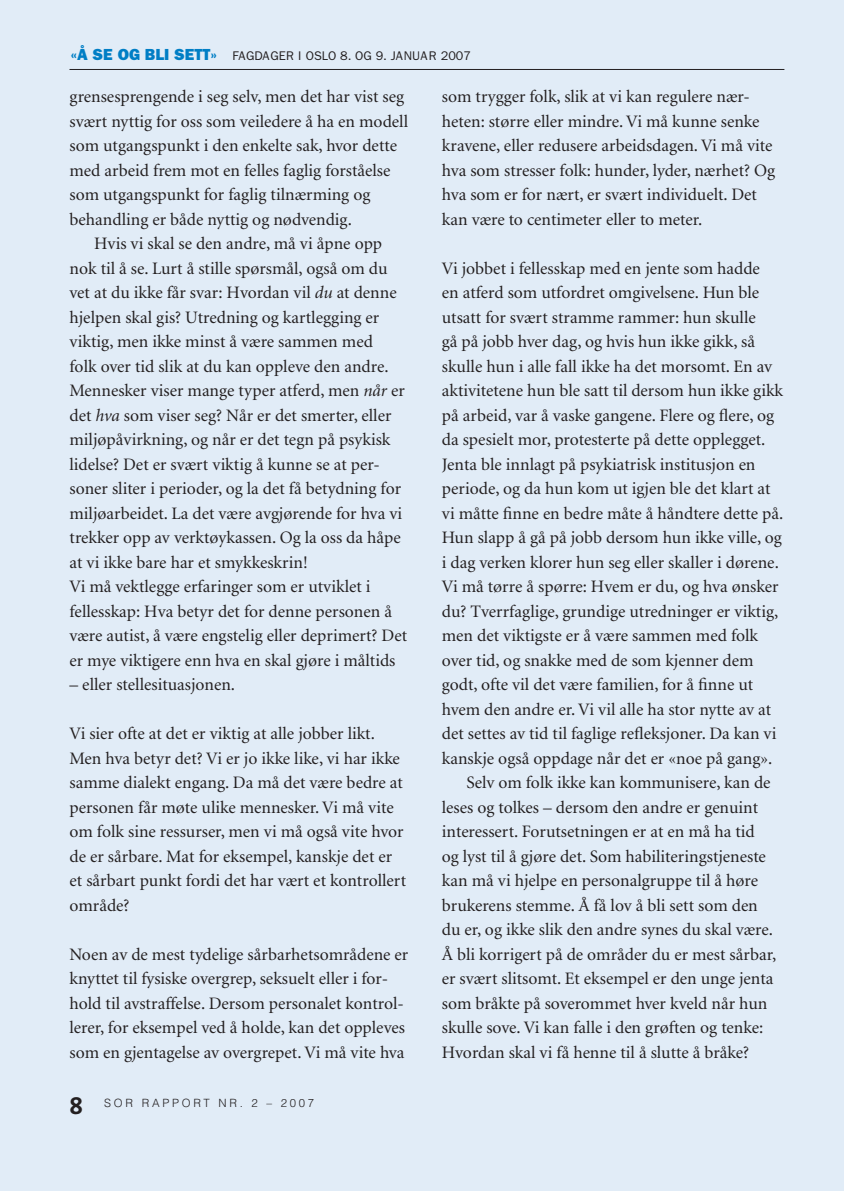
<style>
.page{position:relative;width:844px;height:1191px;background:#fff}
.page>*{position:absolute;margin:0;border:0;box-sizing:border-box;transform-origin:0 0}
.t1{font:24.5px "The Sans Bold Caps";color:#231f20}
.t2{font:17.5px/24.5px "Minion";color:#231f20}
.t3{font:12.6px "Franklin Gothic";color:#231f20}
.t4{font:300 11.38px "Helvetica";letter-spacing:.24em;color:#231f20}
.s1{font-weight:800;font-size:16.1px;color:#007ec5}
.s2{font-style:italic}
</style>
<div class="page">
<div style="left:0;top:0;width:843px;height:1191px;background:#e1ecf7"></div>
<hr style="left:69px;top:69px;width:715px;height:1px;background:#231f20">
<hr style="left:843px;top:0;width:1px;height:1191px;background:#e1ecf7">
<p class="t3" style="left:70px;top:49px;width:402px"><span class="s1">«Å SE OG BLI SETT»</span> FAGDAGER I OSLO 8. OG 9. JANUAR 2007</p>
<p class="t2" style="left:69px;top:85px;width:340px">grensesprengende i seg selv, men det har vist seg svært nyttig for oss som veiledere å ha en modell som utgangspunkt i den enkelte sak, hvor dette med arbeid frem mot en felles faglig forståelse som utgangspunkt for faglig tilnærming og behandling er både nyttig og nødvendig.</p>
<p class="t2" style="left:69px;top:232px;width:339px;text-indent:24px">Hvis vi skal se den andre, må vi åpne opp nok til å se. Lurt å stille spørsmål, også om du vet at du ikke får svar: Hvordan vil <span class="s2">du</span> at denne hjelpen skal gis? Utredning og kartlegging er viktig, men ikke minst å være sammen med<br>folk over tid slik at du kan oppleve den andre.<br>Mennesker viser mange typer atferd, men <span class="s2">når</span> er det <span class="s2">hva</span> som viser seg? Når er det smerter, eller miljøpåvirkning, og når er det tegn på psykisk lidelse? Det er svært viktig å kunne se at per&shy;soner sliter i perioder, og la det få betydning for miljøarbeidet. La det være avgjørende for hva vi trekker opp av verktøykassen. Og la oss da håpe at vi ikke bare har et smykkeskrin!<br>Vi må vektlegge erfaringer som er utviklet i fellesskap: Hva betyr det for denne personen å være autist, å være engstelig eller deprimert? Det er mye viktigere enn hva en skal gjøre i måltids</p>
<p class="t2" style="left:69px;top:673px;width:167px">– eller stellesituasjonen.</p>
<p class="t2" style="left:69px;top:722px;width:338px">Vi sier ofte at det er viktig at alle jobber likt.<br>Men hva betyr det? Vi er jo ikke like, vi har ikke samme dialekt engang. Da må det være bedre at personen får møte ulike mennesker. Vi må vite om folk sine ressurser, men vi må også vite hvor de er sårbare. Mat for eksempel, kanskje det er et sårbart punkt fordi det har vært et kontrollert område?</p>
<p class="t2" style="left:69px;top:942px;width:340px">Noen av de mest tydelige sårbarhetsområdene er knyttet til fysiske overgrep, seksuelt eller i for&shy;hold til avstraffelse. Dersom personalet kontrol&shy;lerer, for eksempel ved å holde, kan det oppleves som en gjentagelse av overgrepet. Vi må vite hva</p>
<h1 class="t1" style="left:69px;top:1085px;width:15px">8</h1>
<p class="t4" style="left:104px;top:1095px;width:211px">SOR RAPPORT NR. 2 – 2007</p>
<p class="t2" style="left:441px;top:85px;width:334px">som trygger folk, slik at vi kan regulere nær&shy;heten: større eller mindre. Vi må kunne senke kravene, eller redusere arbeidsdagen. Vi må vite hva som stresser folk: hunder, lyder, nærhet? Og hva som er for nært, er svært individuelt. Det kan være to centimeter eller to meter.</p>
<p class="t2" style="left:441px;top:256px;width:319px">Vi jobbet i fellesskap med en jente som hadde</p>
<p class="t2" style="left:441px;top:281px;width:319px">en atferd som utfordret omgivelsene. Hun ble</p>
<p class="t2" style="left:441px;top:305px;width:315px">utsatt for svært stramme rammer: hun skulle</p>
<p class="t2" style="left:441px;top:330px;width:314px">gå på jobb hver dag, og hvis hun ikke gikk, så</p>
<p class="t2" style="left:441px;top:354px;width:332px">skulle hun i alle fall ikke ha det morsomt. En av</p>
<p class="t2" style="left:441px;top:379px;width:343px">aktivitetene hun ble satt til dersom hun ikke gikk</p>
<p class="t2" style="left:441px;top:403px;width:334px">på arbeid, var å vaske gangene. Flere og flere, og</p>
<p class="t2" style="left:441px;top:428px;width:325px">da spesielt mor, protesterte på dette opplegget.</p>
<p class="t2" style="left:441px;top:452px;width:315px">Jenta ble innlagt på psykiatrisk institusjon en</p>
<p class="t2" style="left:441px;top:477px;width:330px">periode, og da hun kom ut igjen ble det klart at</p>
<p class="t2" style="left:441px;top:501px;width:343px">vi måtte finne en bedre måte å håndtere dette på.</p>
<p class="t2" style="left:441px;top:526px;width:341px">Hun slapp å gå på jobb dersom hun ikke ville, og</p>
<p class="t2" style="left:441px;top:550px;width:338px">i dag verken klorer hun seg eller skaller i dørene.</p>
<p class="t2" style="left:441px;top:575px;width:338px">Vi må tørre å spørre: Hvem er du, og hva ønsker</p>
<p class="t2" style="left:441px;top:599px;width:338px">du? Tverrfaglige, grundige utredninger er viktig,</p>
<p class="t2" style="left:441px;top:624px;width:318px">men det viktigste er å være sammen med folk</p>
<p class="t2" style="left:441px;top:648px;width:313px">over tid, og snakke med de som kjenner dem</p>
<p class="t2" style="left:441px;top:673px;width:313px">godt, ofte vil det være familien, for å finne ut</p>
<p class="t2" style="left:441px;top:697px;width:330px">hvem den andre er. Vi vil alle ha stor nytte av at</p>
<p class="t2" style="left:441px;top:722px;width:336px">det settes av tid til faglige refleksjoner. Da kan vi</p>
<p class="t2" style="left:441px;top:746px;width:332px">kanskje også oppdage når det er «noe på gang».</p>
<p class="t2" style="left:466px;top:771px;width:305px">Selv om folk ikke kan kommunisere, kan de</p>
<p class="t2" style="left:441px;top:795px;width:318px">leses og tolkes – dersom den andre er genuint</p>
<p class="t2" style="left:441px;top:820px;width:314px">interessert. Forutsetningen er at en må ha tid</p>
<p class="t2" style="left:441px;top:844px;width:325px">og lyst til å gjøre det. Som habiliteringstjeneste</p>
<p class="t2" style="left:441px;top:869px;width:317px">kan må vi hjelpe en personalgruppe til å høre</p>
<p class="t2" style="left:441px;top:893px;width:317px">brukerens stemme. Å få lov å bli sett som den</p>
<p class="t2" style="left:441px;top:918px;width:332px">du er, og ikke slik den andre synes du skal være.</p>
<p class="t2" style="left:441px;top:942px;width:336px">Å bli korrigert på de områder du er mest sårbar,</p>
<p class="t2" style="left:441px;top:967px;width:333px">er svært slitsomt. Et eksempel er den unge jenta</p>
<p class="t2" style="left:441px;top:991px;width:327px">som bråkte på soverommet hver kveld når hun</p>
<p class="t2" style="left:441px;top:1016px;width:323px">skulle sove. Vi kan falle i den grøften og tenke:</p>
<p class="t2" style="left:441px;top:1040px;width:308px">Hvordan skal vi få henne til å slutte å bråke?</p>
</div>
